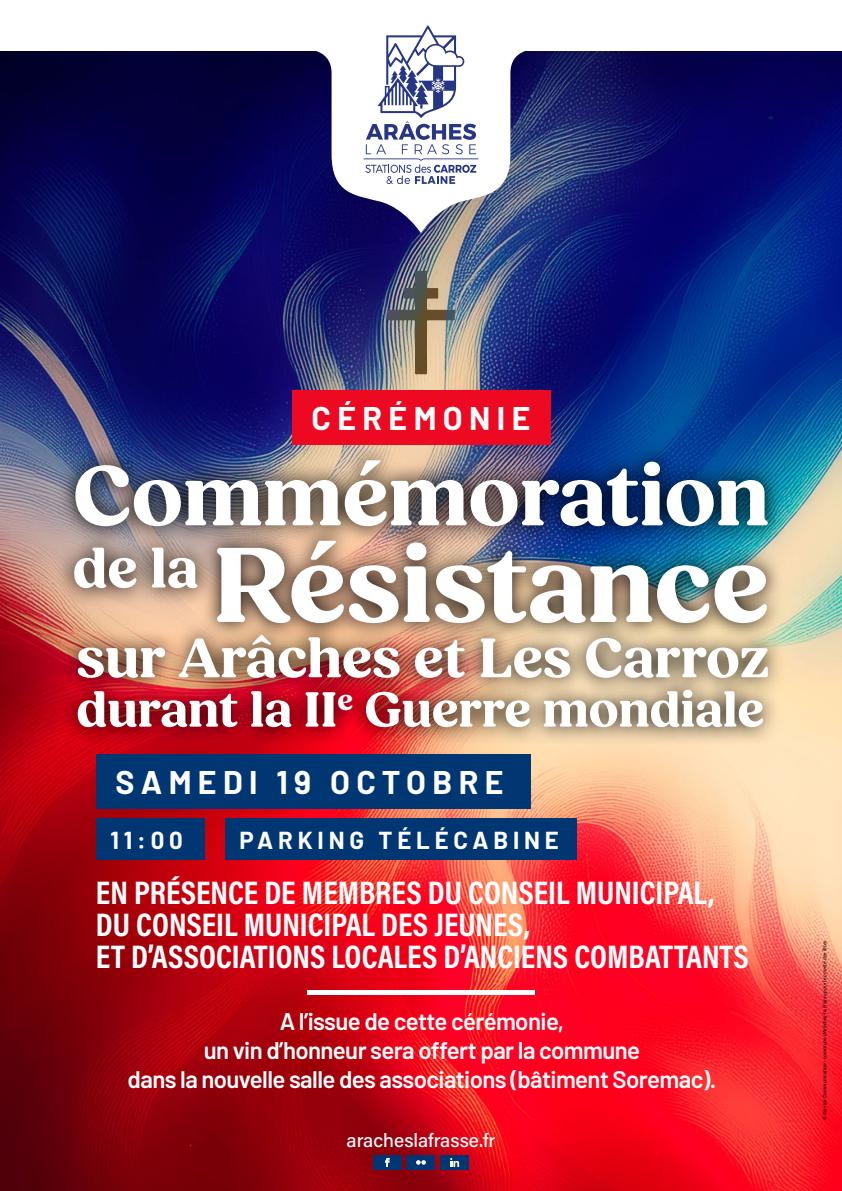
<style>
.page{position:relative;width:842px;height:1191px;background:#fff}
.page>*{position:absolute;margin:0;border:0;box-sizing:border-box;transform-origin:0 0}
.t1{font:700 109px "Fields";color:#fff}
.t2{font:700 87.2px "Fields";color:#fff}
.t3{font:700 57.1px "Fields";color:#fff}
.t4{font:700 50.6px "Fields";color:#fff}
.t5{font:33px/32px "Acumin Variable Concept";color:#fff}
.t6{font:700 32px "Barlow";letter-spacing:.2em;color:#fff}
.t7{font:600 24px/28.8px "Barlow";letter-spacing:-.025em;color:#fff;text-align:center}
.t8{font:700 24px "Barlow";letter-spacing:.2em;color:#fff}
.t9{font:19.1px "Acumin Variable Concept";letter-spacing:-.005em;color:#fff}
.t10{font:italic 5px "Roboto";color:#000}
</style>
<div class="page">
<img style="left:0;top:51px;width:842px;height:1140px">
<img style="left:387px;top:271px;width:68px;height:103px">
<svg style="left:308px;top:25px;width:226px;height:208px"></svg>
<svg style="left:364px;top:26px;width:114px;height:158px"></svg>
<div style="left:96px;top:753px;width:434px;height:55px;background:#003671"></div>
<div style="left:96px;top:818px;width:109px;height:41px;background:#003671"></div>
<div style="left:225px;top:818px;width:352px;height:41px;background:#003671"></div>
<div style="left:373px;top:1155px;width:28px;height:14px;background:#003671"></div>
<svg style="left:385px;top:1158px;width:4px;height:8px"></svg>
<div style="left:407px;top:1155px;width:28px;height:14px;background:#003671"></div>
<svg style="left:416px;top:1160px;width:10px;height:4px"></svg>
<div style="left:440px;top:1155px;width:29px;height:14px;background:#003671"></div>
<svg style="left:450px;top:1158px;width:9px;height:8px"></svg>
<img style="left:56px;top:441px;width:730px;height:304px">
<div style="left:291px;top:390px;width:259px;height:55px;background:#ee0922"></div>
<hr style="left:308px;top:990px;width:75px;height:4px;background:#fff">
<hr style="left:459px;top:990px;width:75px;height:4px;background:#fff">
<hr style="left:383px;top:990px;width:76px;height:4px;background:#fff">
<h3 class="t6" style="left:312px;top:394px;width:220px">CÉRÉMONIE</h3>
<h2 class="t2" style="left:73px;top:445px;width:698px">Commémoration</h2>
<h1 class="t1" style="left:213px;top:521px;width:558px">Résistance</h1>
<h3 class="t3" style="left:76px;top:624px;width:694px">sur Arâches et Les Carroz</h3>
<h3 class="t3" style="left:73px;top:535px;width:127px">de la</h3>
<h3 class="t4" style="left:76px;top:680px;width:689px">durant la II<sup>e</sup> Guerre mondiale</h3>
<h3 class="t6" style="left:115px;top:759px;width:390px">SAMEDI 19 OCTOBRE</h3>
<p class="t8" style="left:110px;top:822px;width:74px">11:00</p>
<p class="t8" style="left:240px;top:822px;width:321px">PARKING TÉLÉCABINE</p>
<h3 class="t5" style="left:96px;top:875px;width:654px">EN PRÉSENCE DE MEMBRES DU CONSEIL MUNICIPAL,<br>DU CONSEIL MUNICIPAL DES JEUNES,<br>ET D’ASSOCIATIONS LOCALES D’ANCIENS COMBATTANTS</h3>
<p class="t7" style="left:128px;top:1005px;width:590px">A l’issue de cette cérémonie,<br>un vin d’honneur sera offert par la commune<br>dans la nouvelle salle des associations (bâtiment Soremac).</p>
<p class="t9" style="left:346px;top:1127px;width:150px">aracheslafrasse.fr</p>
<p class="t10" style="left:821px;top:1120px;width:181px;rotate:-90deg">© Service Communication - commune d’Arâches-la-Frasse pour le comité des fêtes</p>
</div>
